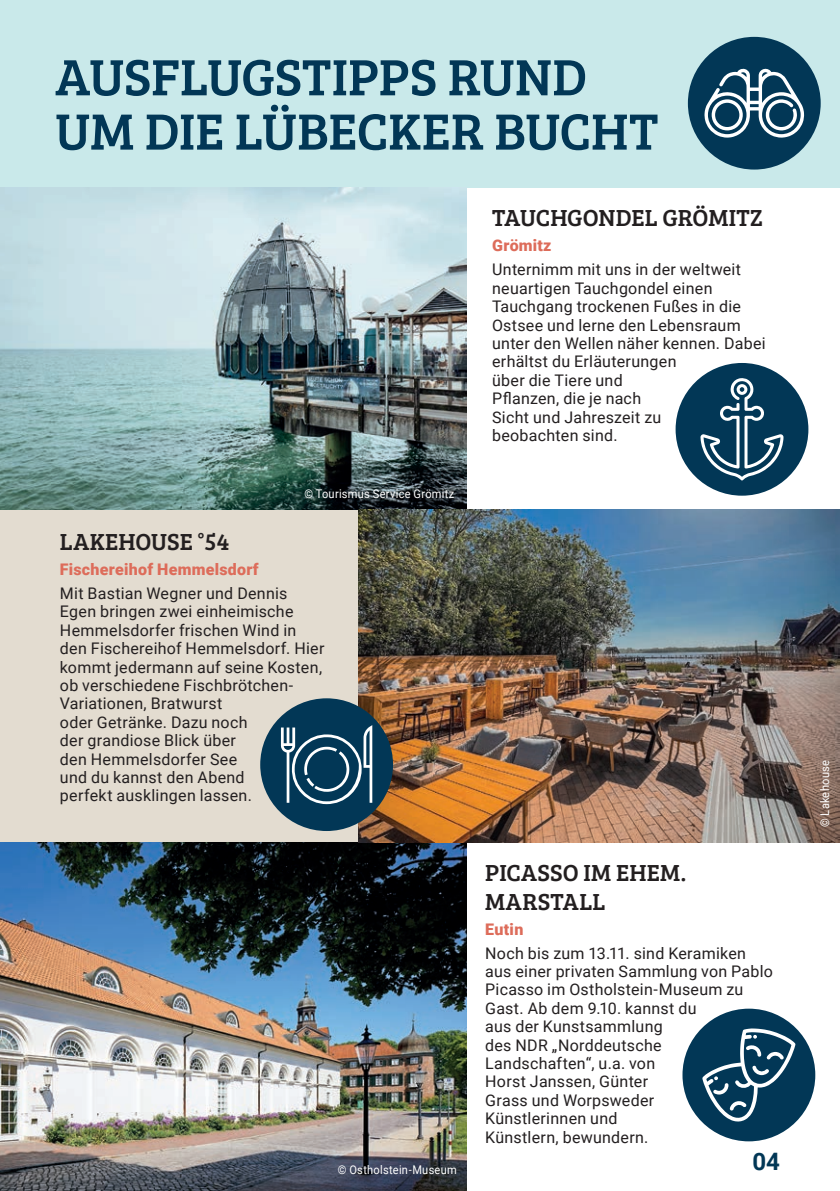
<style>
.page{position:relative;width:840px;height:1191px;background:#fff}
.page>*{position:absolute;margin:0;border:0;box-sizing:border-box;transform-origin:0 0}
.t1{font:52.6px/54.2px "Bree Serif";letter-spacing:-.005em;color:#023756}
.t2{font:24px/28.8px "Bree Serif";letter-spacing:.005em;color:#231f20}
.t3{font:700 24px "Roboto";color:#023756}
.t4{font:16px/18.4px "Roboto";letter-spacing:.015em;color:#231f20}
.t5{font:900 16px "Roboto";letter-spacing:.015em;color:#dd6c5a}
.t6{font:12px "Roboto";letter-spacing:.025em;color:#fff;scale:.92 1}
</style>
<div class="page">
<div style="left:0;top:0;width:839px;height:194px;background:#c9e9ea"></div>
<div style="left:0;top:510px;width:839px;height:332px;background:#e3dcd0"></div>
<div style="left:0;top:188px;width:839px;height:322px;background:#fff"></div>
<hr style="left:839px;top:0;width:1px;height:349px;background:#e3dcd0">
<img style="left:0;top:188px;width:466px;height:322px">
<img style="left:0;top:842px;width:466px;height:349px">
<img style="left:358px;top:510px;width:481px;height:332px">
<div style="left:687px;top:37px;width:133px;height:133px;background:#023756;border-radius:50%"></div>
<svg style="left:704px;top:68px;width:99px;height:70px"></svg>
<div style="left:675px;top:363px;width:133px;height:132px;background:#023756;border-radius:50%"></div>
<svg style="left:700px;top:378px;width:83px;height:102px"></svg>
<div style="left:682px;top:1008px;width:132px;height:133px;background:#023756;border-radius:50%"></div>
<svg style="left:701px;top:1028px;width:94px;height:94px"></svg>
<div style="left:260px;top:698px;width:133px;height:133px;background:#023756;border-radius:50%"></div>
<svg style="left:281px;top:725px;width:91px;height:79px"></svg>
<h1 class="t1" style="left:55px;top:47px;width:604px">AUSFLUGSTIPPS RUND<br>UM DIE LÜBECKER BUCHT</h1>
<p class="t6" style="left:304px;top:485px;width:164px">© Tourismus Service Grömitz</p>
<h2 class="t2" style="left:60px;top:526px;width:171px">LAKEHOUSE °54</h2>
<p class="t5" style="left:60px;top:558px;width:200px">Fischereihof Hemmelsdorf</p>
<p class="t4" style="left:60px;top:583px;width:266px">Mit Bastian Wegner und Dennis<br>Egen bringen zwei einheimische<br>Hemmelsdorfer frischen Wind in den Fischereihof Hemmelsdorf. Hier kommt jedermann auf seine Kosten, ob verschiedene Fischbrötchen-<br>Variationen, Bratwurst<br>oder Getränke. Dazu noch<br>der grandiose Blick über<br>den Hemmelsdorfer See<br>und du kannst den Abend<br>perfekt ausklingen lassen.</p>
<p class="t6" style="left:338px;top:1161px;width:131px">© Ostholstein-Museum</p>
<h2 class="t2" style="left:492px;top:202px;width:272px">TAUCHGONDEL GRÖMITZ</h2>
<p class="t5" style="left:492px;top:234px;width:61px">Grömitz</p>
<p class="t4" style="left:492px;top:260px;width:275px">Unternimm mit uns in der weltweit neuartigen Tauchgondel einen<br>Tauchgang trockenen Fußes in die<br>Ostsee und lerne den Lebensraum unter den Wellen näher kennen. Dabei erhältst du Erläuterungen<br>über die Tiere und<br>Pflanzen, die je nach<br>Sicht und Jahreszeit zu<br>beobachten sind.</p>
<h2 class="t2" style="left:485px;top:857px;width:202px">PICASSO IM EHEM.<br>MARSTALL</h2>
<p class="t5" style="left:485px;top:917px;width:40px">Eutin</p>
<p class="t4" style="left:485px;top:943px;width:289px">Noch bis zum 13.11. sind Keramiken aus einer privaten Sammlung von Pablo<br>Picasso im Ostholstein-Museum zu<br>Gast. Ab dem 9.10. kannst du<br>aus der Kunstsammlung<br>des NDR „Norddeutsche<br>Landschaften“, u.a. von<br>Horst Janssen, Günter<br>Grass und Worpsweder<br>Künstlerinnen und<br>Künstlern, bewundern.</p>
<h2 class="t3" style="left:752px;top:1144px;width:29px">04</h2>
<p class="t6" style="left:816px;top:827px;width:74px;rotate:-90deg">© Lakehouse</p>
</div>
